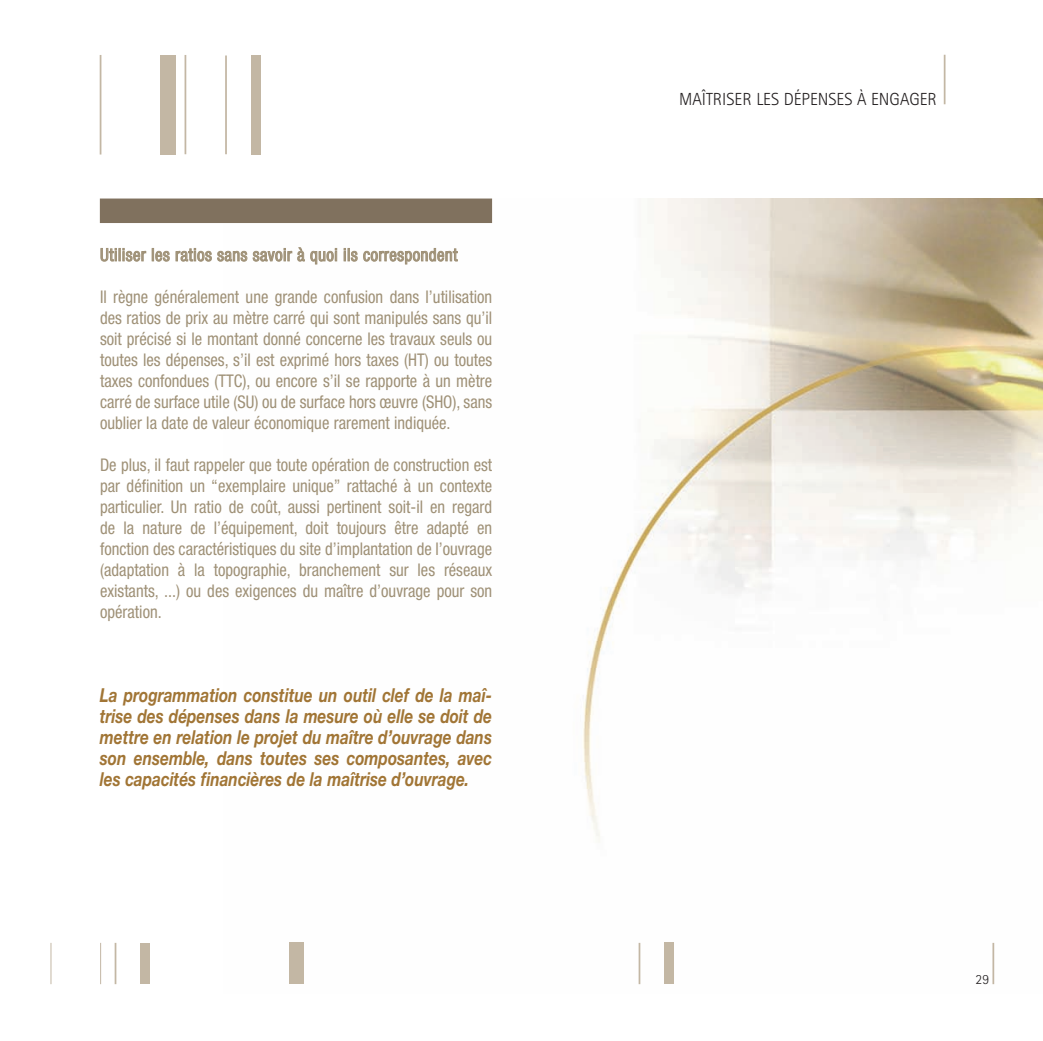
<style>
.page{position:relative;width:1043px;height:1041px;background:#fff}
.page>*{position:absolute;margin:0;border:0;box-sizing:border-box;transform-origin:0 0}
.t1{font:italic 700 19.25px/21px "Helvetica Neue LT";color:#a17535;text-align:justify;scale:.8 1}
.t2{font:condensed 17.5px/21px "Helvetica Neue LT";color:#9f9177;text-align:justify;scale:.95 1}
.t3{font:condensed 17.5px "Helvetica Neue LT";letter-spacing:.03em;color:#9f9177;scale:.95 1}
.t4{font:300 17.5px "Rotis Sans Serif";color:#231f20}
.t5{font:300 14px "Rotis Sans Serif";color:#231f20}
</style>
<div class="page">
<img style="left:289px;top:199px;width:753px;height:786px">
<hr style="left:115px;top:943px;width:1px;height:41px;background:#c3b7a4">
<hr style="left:100px;top:943px;width:1px;height:41px;background:#c3b7a4">
<hr style="left:50px;top:943px;width:1px;height:41px;background:#c3b7a4">
<div style="left:140px;top:943px;width:10px;height:41px;background:#c3b7a4"></div>
<div style="left:289px;top:943px;width:15px;height:41px;background:#c3b7a4"></div>
<div style="left:664px;top:943px;width:10px;height:41px;background:#c3b7a4"></div>
<hr style="left:992px;top:943px;width:1px;height:41px;background:#c3b7a4">
<hr style="left:638px;top:943px;width:2px;height:41px;background:#c3b7a4">
<hr style="left:225px;top:55px;width:2px;height:99px;background:#c3b7a4">
<hr style="left:184px;top:55px;width:2px;height:99px;background:#c3b7a4">
<hr style="left:100px;top:55px;width:1px;height:100px;background:#c3b7a4">
<div style="left:251px;top:55px;width:10px;height:99px;background:#c3b7a4"></div>
<div style="left:160px;top:55px;width:16px;height:99px;background:#c3b7a4"></div>
<hr style="left:943px;top:55px;width:2px;height:49px;background:#c3b7a4">
<div style="left:100px;top:199px;width:392px;height:24px;background:#80715e"></div>
<p class="t3" style="left:100px;top:248px;width:377px">Utiliser les ratios sans savoir à quoi ils correspondent</p>
<p class="t2" style="left:100px;top:288px;width:414px">Il règne généralement une grande confusion dans l’utilisation des ratios de prix au mètre carré qui sont manipulés sans qu’il soit précisé si le montant donné concerne les travaux seuls ou toutes les dépenses, s’il est exprimé hors taxes (HT) ou toutes taxes confondues (TTC), ou encore s’il se rapporte à un mètre carré de surface utile (SU) ou de surface hors œuvre (SHO), sans oublier la date de valeur économique rarement indiquée.</p>
<p class="t2" style="left:100px;top:456px;width:414px">De plus, il faut rappeler que toute opération de construction est par définition un “exemplaire unique” rattaché à un contexte particulier. Un ratio de coût, aussi pertinent soit-il en regard de la nature de l’équipement, doit toujours être adapté en fonction des caractéristiques du site d’implantation de l’ouvrage (adaptation à la topographie, branchement sur les réseaux existants, ...) ou des exigences du maître d’ouvrage pour son opération.</p>
<p class="t1" style="left:100px;top:687px;width:491px">La programmation constitue un outil clef de la maî&shy;trise des dépenses dans la mesure où elle se doit de mettre en relation le projet du maître d’ouvrage dans son ensemble, dans toutes ses composantes, avec les capacités financières de la maîtrise d’ouvrage.</p>
<p class="t4" style="left:679px;top:92px;width:259px">MAÎTRISER LES DÉPENSES À ENGAGER</p>
<p class="t5" style="left:975px;top:974px;width:15px">29</p>
</div>
